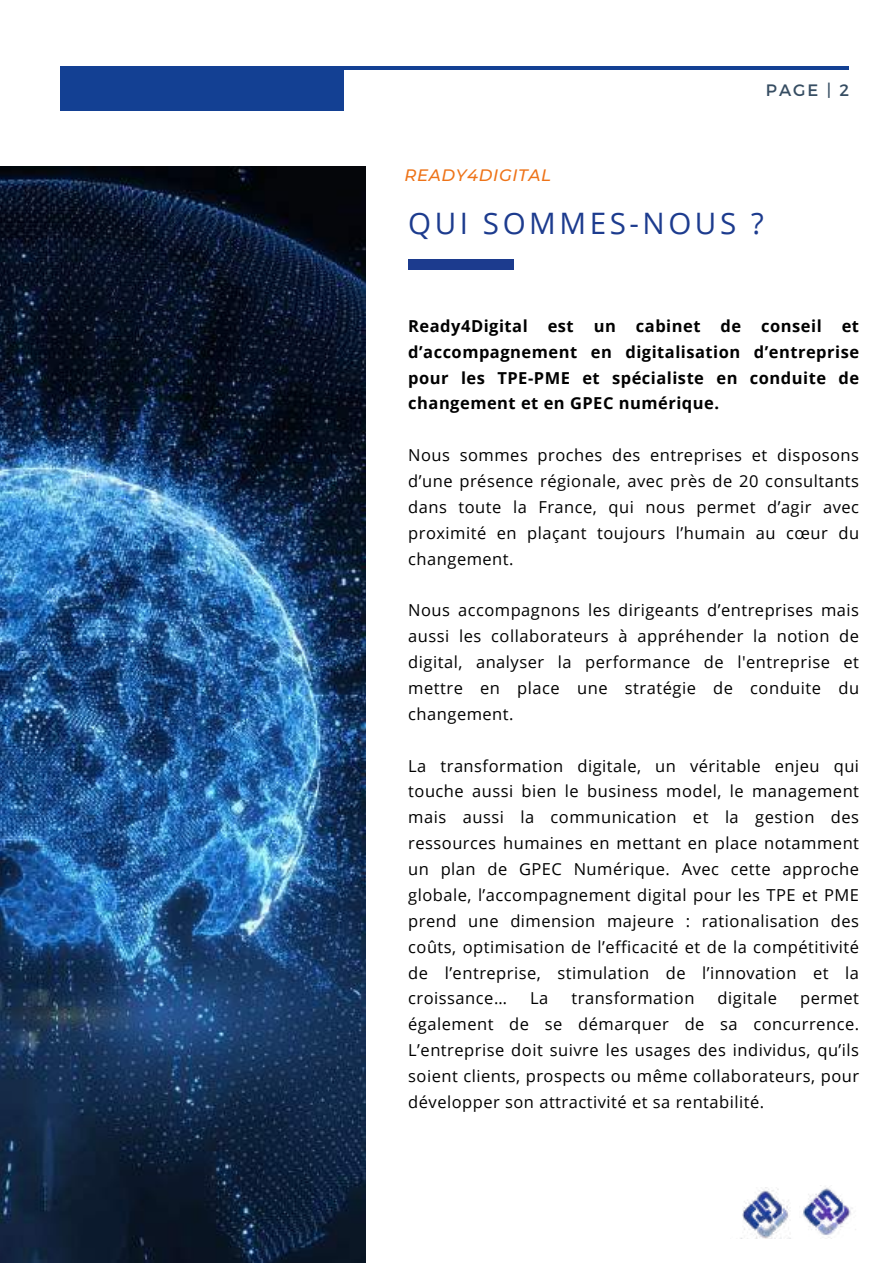
<style>
.page{position:relative;width:893px;height:1264px;background:#fff}
.page>*{position:absolute;margin:0;border:0;box-sizing:border-box;transform-origin:0 0}
.t1{font:29.55px "Open Sans";letter-spacing:.12em;color:#1c3b8e}
.t2{font:16.5px/25.8px "Open Sans";letter-spacing:.03em;color:#000;text-align:justify}
.t3{font:700 16.5px/25.8px "Open Sans";letter-spacing:.03em;color:#000;text-align:justify}
.t4{font:italic 500 16.5px "Montserrat";letter-spacing:.04em;color:#ee7318}
.t5{font:16.5px "Montserrat";color:#364d62}
</style>
<div class="page">
<img style="left:0;top:166px;width:366px;height:1096px">
<div style="left:408px;top:260px;width:106px;height:10px;background:#1c3b8e"></div>
<img style="left:742px;top:1187px;width:47px;height:51px">
<img style="left:802px;top:1185px;width:54px;height:53px">
<hr style="left:60px;top:66px;width:788px;height:3px;background:#134093">
<div style="left:60px;top:66px;width:284px;height:44px;background:#134093"></div>
<p class="t4" style="left:404px;top:165px;width:148px">READY4DIGITAL</p>
<p class="t5" style="left:766px;top:80px;width:85px">PAGE | 2</p>
<h1 class="t1" style="left:408px;top:202px;width:357px">QUI SOMMES-NOUS ?</h1>
<p class="t3" style="left:408px;top:312px;width:452px">Ready4Digital est un cabinet de conseil et d’accompagnement en digitalisation d’entreprise pour les TPE-PME et spécialiste en conduite de changement et en GPEC numérique.</p>
<p class="t2" style="left:408px;top:442px;width:452px">Nous sommes proches des entreprises et disposons d’une présence régionale, avec près de 20 consultants dans toute la France, qui nous permet d’agir avec proximité en plaçant toujours l’humain au cœur du changement.</p>
<p class="t2" style="left:408px;top:597px;width:452px">Nous accompagnons les dirigeants d’entreprises mais aussi les collaborateurs à appréhender la notion de digital, analyser la performance de l'entreprise et mettre en place une stratégie de conduite du changement.</p>
<p class="t2" style="left:408px;top:752px;width:452px">La transformation digitale, un véritable enjeu qui touche aussi bien le business model, le management mais aussi la communication et la gestion des ressources humaines en mettant en place notamment un plan de GPEC Numérique. Avec cette approche globale, l’accompagnement digital pour les TPE et PME prend une dimension majeure : rationalisation des coûts, optimisation de l’efficacité et de la compétitivité de l’entreprise, stimulation de l’innovation et la croissance…</p>
<p class="t2" style="left:530px;top:985px;width:20px">La</p>
<p class="t2" style="left:571px;top:985px;width:124px">transformation</p>
<p class="t2" style="left:717px;top:985px;width:61px">digitale</p>
<p class="t2" style="left:408px;top:985px;width:452px;text-indent:392px">permet également de se démarquer de sa concurrence.<br>L’entreprise doit suivre les usages des individus, qu’ils soient clients, prospects ou même collaborateurs, pour développer son attractivité et sa rentabilité.</p>
</div>
